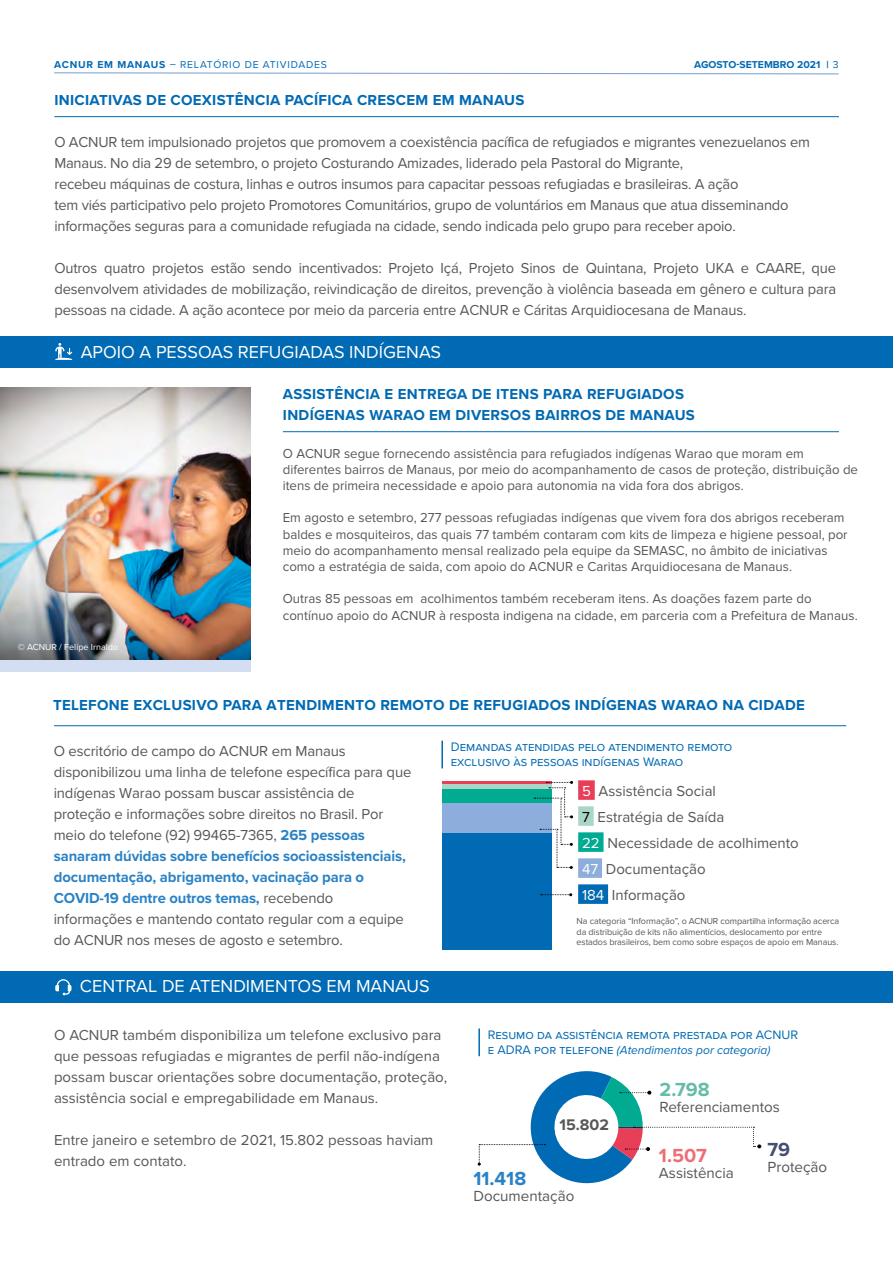
<style>
.page{position:relative;width:893px;height:1263px;background:#fff}
.page>*{position:absolute;margin:0;border:0;box-sizing:border-box;transform-origin:0 0}
.t1{font:700 19.65px "Proxima Nova";color:#2a82c5}
.t2{font:700 19.65px "Proxima Nova";color:#65bca8}
.t3{font:700 19.65px "Proxima Nova";color:#ed6e76}
.t4{font:700 19.65px "Proxima Nova";color:#454e73}
.t5{font:18px "Proxima Nova";color:#fff}
.t6{font:700 15.9px "Proxima Nova";color:#575756}
.t7{font:15.15px "Proxima Nova";color:#575756}
.t8{font:15px/21px "Proxima Nova";letter-spacing:-.01em;color:#575756}
.t9{font:700 15px/21px "Proxima Nova";letter-spacing:.02em;color:#006ab4}
.t10{font:13.5px/16.2px "Proxima Nova";color:#575756}
.t11{font:12.75px/15px "Proxima Nova";color:#006ab4}
.t12{font:italic 12px "Proxima Nova";color:#006ab4}
.t13{font:10.35px "Proxima Nova";letter-spacing:.075em;color:#006ab4}
.t14{font:700 10.35px "Proxima Nova";color:#006ab4}
.t15{font:9px/10.5px "Proxima Nova";letter-spacing:-.01em;color:#575756}
.t16{font:9px "Proxima Nova";color:#fff}
.s1{font-weight:700}
.s2{font-weight:400}
.s3{font-weight:700;color:#2a82c5}
.s4{color:#fff}
.s5{color:#000}
.s6{font-style:normal;font-size:12.75px}
</style>
<div class="page">
<img style="left:0;top:388px;width:250px;height:272px">
<div style="left:0;top:660px;width:250px;height:11px;background:#d3def2"></div>
<svg style="left:54px;top:72px;width:785px;height:3px"></svg>
<hr style="left:283px;top:431px;width:556px;height:1px;background:#006ab4">
<hr style="left:54px;top:725px;width:792px;height:1px;background:#006ab4">
<hr style="left:54px;top:116px;width:785px;height:1px;background:#006ab4">
<div style="left:0;top:336px;width:893px;height:32px;background:#006ab4"></div>
<svg style="left:55px;top:343px;width:17px;height:17px"></svg>
<div style="left:0;top:971px;width:893px;height:31px;background:#006ab4"></div>
<svg style="left:55px;top:979px;width:16px;height:16px"></svg>
<div style="left:578px;top:780px;width:17px;height:20px;background:#e83e58"></div>
<div style="left:578px;top:806px;width:16px;height:20px;background:#aad6c9"></div>
<div style="left:578px;top:832px;width:26px;height:20px;background:#00ab92"></div>
<div style="left:578px;top:858px;width:24px;height:20px;background:#8daedc"></div>
<div style="left:578px;top:884px;width:30px;height:20px;background:#006ab4"></div>
<div style="left:442px;top:784px;width:110px;height:5px;background:#aad6c9"></div>
<div style="left:442px;top:789px;width:110px;height:14px;background:#00ab92"></div>
<div style="left:442px;top:803px;width:110px;height:29px;background:#8daedc"></div>
<div style="left:442px;top:833px;width:110px;height:116px;background:#006ab4"></div>
<hr style="left:442px;top:781px;width:110px;height:3px;background:#e83e58">
<svg style="left:541px;top:893px;width:31px;height:3px"></svg>
<svg style="left:534px;top:781px;width:39px;height:88px"></svg>
<hr style="left:441px;top:741px;width:2px;height:27px;background:#006ab4">
<hr style="left:478px;top:1028px;width:2px;height:28px;background:#006ab4">
<svg style="left:478px;top:1071px;width:283px;height:113px"></svg>
<p class="t13" style="left:54px;top:57px;width:274px"><span class="s1">ACNUR EM MANAUS</span> – RELATÓRIO DE ATIVIDADES</p>
<p class="t14" style="left:694px;top:57px;width:8px">agosto</p>
<p class="t14" style="left:736px;top:57px;width:11px">-setembro</p>
<p class="t14" style="left:797px;top:57px;width:43px">2021 | <span class="s2">3</span></p>
<p class="t9" style="left:54px;top:89px;width:471px">INICIATIVAS DE COEXISTÊNCIA PACÍFICA CRESCEM EM MANAUS</p>
<p class="t8" style="left:54px;top:131px;width:757px">O ACNUR tem impulsionado projetos que promovem a coexistência pacífica de refugiados e migrantes venezuelanos em Manaus. No dia 29 de setembro, o projeto Costurando Amizades, liderado pela Pastoral do Migrante,<br>recebeu máquinas de costura, linhas e outros insumos para capacitar pessoas refugiadas e brasileiras. A ação<br>tem viés participativo pelo projeto Promotores Comunitários, grupo de voluntários em Manaus que atua disseminando informações seguras para a comunidade refugiada na cidade, sendo indicada pelo grupo para receber apoio.</p>
<p class="t8" style="left:54px;top:257px;width:783px;text-align:justify">Outros quatro projetos estão sendo incentivados: Projeto Içá, Projeto Sinos de Quintana, Projeto UKA e CAARE, que desenvolvem atividades de mobilização, reivindicação de direitos, prevenção à violência baseada em gênero e cultura para pessoas na cidade. A ação acontece por meio da parceria entre ACNUR e Cáritas Arquidiocesana de Manaus.</p>
<p class="t5" style="left:81px;top:338px;width:362px">APOIO A PESSOAS REFUGIADAS INDÍGENAS</p>
<p class="t16" style="left:18px;top:640px;width:102px">© ACNUR / Felipe Irnaldo</p>
<p class="t9" style="left:283px;top:383px;width:413px">ASSISTÊNCIA E ENTREGA DE ITENS PARA REFUGIADOS<br>INDÍGENAS WARAO EM DIVERSOS BAIRROS DE MANAUS</p>
<p class="t10" style="left:283px;top:446px;width:577px">O ACNUR segue fornecendo assistência para refugiados indígenas Warao que moram em diferentes bairros de Manaus, por meio do acompanhamento de casos de proteção, distribuição de itens de primeira necessidade e apoio para autonomia na vida fora dos abrigos.</p>
<p class="t10" style="left:283px;top:510px;width:566px">Em agosto e setembro, 277 pessoas refugiadas indígenas que vivem fora dos abrigos receberam baldes e mosquiteiros, das quais 77 também contaram com kits de limpeza e higiene pessoal, por meio do acompanhamento mensal realizado pela equipe da SEMASC, no âmbito de iniciativas como a estratégia de saida, com apoio do ACNUR e Caritas Arquidiocesana de Manaus.</p>
<p class="t10" style="left:283px;top:591px;width:576px">Outras 85 pessoas em acolhimentos também receberam itens. As doações fazem parte do contínuo apoio do ACNUR à resposta indigena na cidade, em parceria com a Prefeitura de Manaus.</p>
<p class="t9" style="left:53px;top:694px;width:753px">TELEFONE EXCLUSIVO PARA ATENDIMENTO REMOTO DE REFUGIADOS INDÍGENAS WARAO NA CIDADE</p>
<p class="t8" style="left:54px;top:740px;width:359px">O escritório de campo do ACNUR em Manaus disponibilizou uma linha de telefone específica para que indígenas Warao possam buscar assistência de proteção e informações sobre direitos no Brasil. Por meio do telefone (92) 99465-7365, <span class="s3">265 pessoas sanaram dúvidas sobre benefícios socioassistenciais, documentação, abrigamento, vacinação para o COVID-19 dentre outros temas,</span> recebendo informações e mantendo contato regular com a equipe do ACNUR nos meses de agosto e setembro.</p>
<p class="t5" style="left:80px;top:973px;width:351px">CENTRAL DE ATENDIMENTOS EM MANAUS</p>
<p class="t11" style="left:451px;top:738px;width:283px">Demandas atendidas pelo atendimento remoto exclusivo às pessoas indígenas Warao</p>
<p class="t8" style="left:582px;top:777px;width:218px;line-height:26px"><span class="s4">5</span> Assistência Social<br><span class="s5">7</span> Estratégia de Saída<br><span class="s4">22</span> Necessidade de acolhimento<br><span class="s4">47</span> Documentação<br><span class="s4">184</span> Informação</p>
<p class="t15" style="left:577px;top:915px;width:264px">Na categoria “Informação”, o ACNUR compartilha informação acerca da distribuição de kits não alimentícios, deslocamento por entre estados brasileiros, bem como sobre espaços de apoio em Manaus.</p>
<p class="t8" style="left:54px;top:1023px;width:395px">O ACNUR também disponibiliza um telefone exclusivo para que pessoas refugiadas e migrantes de perfil não-indígena possam buscar orientações sobre documentação, proteção, assistência social e empregabilidade em Manaus.</p>
<p class="t8" style="left:54px;top:1128px;width:381px">Entre janeiro e setembro de 2021, 15.802 pessoas haviam entrado em contato.</p>
<p class="t11" style="left:488px;top:1026px;width:312px">Resumo da assistência remota prestada por ACNUR</p>
<p class="t12" style="left:488px;top:1040px;width:284px"><span class="s6">e ADRA por telefone</span> (Atendimentos por categoria)</p>
<p class="t6" style="left:560px;top:1112px;width:51px">15.802</p>
<h1 class="t1" style="left:473px;top:1164px;width:54px">11.418</h1>
<p class="t7" style="left:473px;top:1184px;width:102px">Documentação</p>
<h1 class="t2" style="left:660px;top:1074px;width:51px">2.798</h1>
<p class="t7" style="left:660px;top:1095px;width:122px">Referenciamentos</p>
<h1 class="t3" style="left:659px;top:1141px;width:49px">1.507</h1>
<p class="t7" style="left:659px;top:1162px;width:76px">Assistência</p>
<h1 class="t4" style="left:767px;top:1135px;width:24px">79</h1>
<p class="t7" style="left:767px;top:1156px;width:61px">Proteção</p>
</div>
